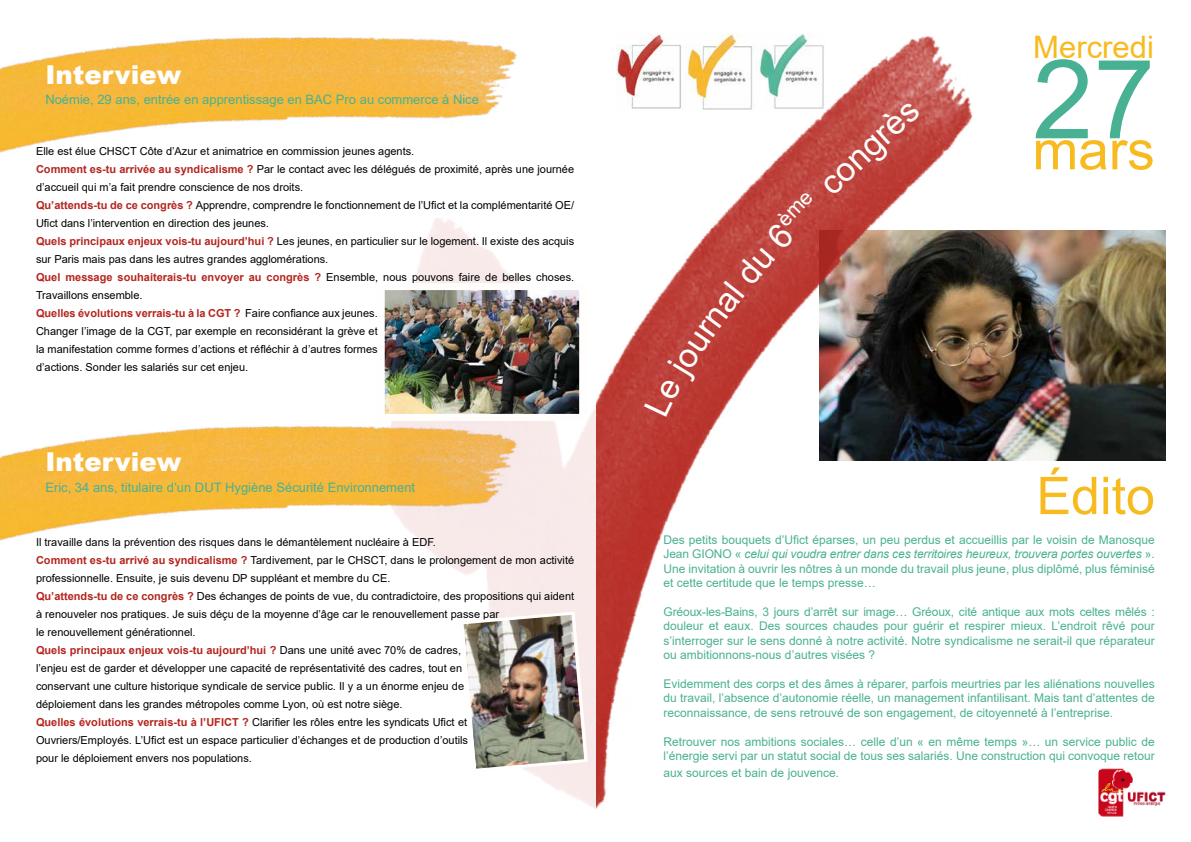
<style>
.page{position:relative;width:1191px;height:842px;background:#fff}
.page>*{position:absolute;margin:0;border:0;box-sizing:border-box;transform-origin:0 0}
.t1{font:55px "Arial";color:#f7ba1f}
.t2{font:52px "Arial";color:#f7ba1f}
.t3{font:31px "Arial";color:#f7ba1f}
.t4{font:900 26px "Arial";color:#fffefd}
.t5{font:13px "Arial";color:#49b193}
.t6{font:12px/14.4px "Arial";color:#49b193;text-align:justify}
.t7{font:11px/18px "Arial";color:#000}
.s1{font-weight:700;color:#b4261f}
.s2{font-style:italic}
</style>
<div class="page">
<img style="left:1008px;top:230px;width:157px;height:231px">
<img style="left:595px;top:35px;width:413px;height:774px">
<img style="left:617px;top:33px;width:208px;height:77px">
<img style="left:1098px;top:768px;width:68px;height:49px">
<img style="left:0;top:36px;width:519px;height:117px">
<div style="left:621px;top:692px;width:8px;height:21px;background:#fffefd"></div>
<img style="left:0;top:421px;width:527px;height:124px">
<img style="left:463px;top:610px;width:126px;height:163px">
<img style="left:386px;top:291px;width:192px;height:122px">
<div style="left:378px;top:283px;width:208px;height:138px;border:7px solid #fffefd"></div>
<svg style="left:644px;top:191px;width:170px;height:226px"></svg>
<svg style="left:821px;top:102px;width:100px;height:94px;background:#c14e48"></svg>
<h3 class="t4" style="left:45px;top:55px;width:137px">Interview</h3>
<p class="t5" style="left:45px;top:91px;width:435px">Noémie, 29 ans, entrée en apprentissage en BAC Pro au commerce à Nice</p>
<p class="t7" style="left:36px;top:142px;width:540px">Elle est élue CHSCT Côte d’Azur et animatrice en commission jeunes agents.<br><span class="s1">Comment es-tu arrivée au syndicalisme ?</span> Par le contact avec les délégués de proximité, après une journée d’accueil qui m’a fait prendre conscience de nos droits.<br><span class="s1">Qu’attends-tu de ce congrès ?</span> Apprendre, comprendre le fonctionnement de l’Ufict et la complémentarité OE/ Ufict dans l’intervention en direction des jeunes.<br><span class="s1">Quels principaux enjeux vois-tu aujourd’hui ?</span> Les jeunes, en particulier sur le logement. Il existe des acquis sur Paris mais pas dans les autres grandes agglomérations.<br><span class="s1">Quel message souhaiterais-tu envoyer au congrès ?</span> Ensemble, nous pouvons faire de belles choses.<br>Travaillons ensemble.<br><span class="s1">Quelles évolutions verrais-tu à la CGT ?</span> Faire confiance aux jeunes.<br>Changer l’image de la CGT, par exemple en reconsidérant la grève et<br>la manifestation comme formes d’actions et réfléchir à d’autres formes<br>d’actions. Sonder les salariés sur cet enjeu.</p>
<h3 class="t4" style="left:45px;top:443px;width:137px">Interview</h3>
<p class="t5" style="left:45px;top:478px;width:371px">Eric, 34 ans, titulaire d’un DUT Hygiène Sécurité Environnement</p>
<p class="t7" style="left:36px;top:533px;width:539px">Il travaille dans la prévention des risques dans le démantèlement nucléaire à EDF.<br><span class="s1">Comment es-tu arrivé au syndicalisme ?</span> Tardivement, par le CHSCT, dans le prolongement de mon activité professionnelle. Ensuite, je suis devenu DP suppléant et membre du CE.<br><span class="s1">Qu’attends-tu de ce congrès ?</span> Des échanges de points de vue, du contradictoire, des propositions qui aident à renouveler nos pratiques. Je suis déçu de la moyenne d’âge car le renouvellement passe par<br>le renouvellement générationnel.<br><span class="s1">Quels principaux enjeux vois-tu aujourd’hui ?</span> Dans une unité avec 70% de cadres,<br>l’enjeu est de garder et développer une capacité de représentativité des cadres, tout en<br>conservant une culture historique syndicale de service public. Il y a un énorme enjeu de<br>déploiement dans les grandes métropoles comme Lyon, où est notre siège.<br><span class="s1">Quelles évolutions verrais-tu à l’UFICT ?</span> Clarifier les rôles entre les syndicats Ufict et<br>Ouvriers/Employés. L’Ufict est un espace particulier d’échanges et de production d’outils<br>pour le déploiement envers nos populations.</p>
<h3 class="t3" style="left:1033px;top:26px;width:122px">Mercredi</h3>
<h1 class="t1" style="left:1032px;top:112px;width:124px"><sup>27</sup>mars</h1>
<h2 class="t2" style="left:1036px;top:460px;width:120px">Édito</h2>
<p class="t6" style="left:663px;top:532px;width:493px">Des petits bouquets d’Ufict éparses, un peu perdus et accueillis par le voisin de Manosque Jean GIONO « <span class="s2">celui qui voudra entrer dans ces territoires heureux, trouvera portes ouvertes</span> ».<br>Une invitation à ouvrir les nôtres à un monde du travail plus jeune, plus diplômé, plus féminisé et cette certitude que le temps presse…</p>
<p class="t6" style="left:663px;top:604px;width:493px">Gréoux-les-Bains, 3 jours d’arrêt sur image… Gréoux, cité antique aux mots celtes mêlés : douleur et eaux. Des sources chaudes pour guérir et respirer mieux. L’endroit rêvé pour s’interroger sur le sens donné à notre activité. Notre syndicalisme ne serait-il que réparateur ou ambitionnons-nous d’autres visées ?</p>
<p class="t6" style="left:663px;top:676px;width:493px">Evidemment des corps et des âmes à réparer, parfois meurtries par les aliénations nouvelles du travail, l’absence d’autonomie réelle, un management infantilisant. Mais tant d’attentes de reconnaissance, de sens retrouvé de son engagement, de citoyenneté à l’entreprise.</p>
<p class="t6" style="left:663px;top:734px;width:493px">Retrouver nos ambitions sociales… celle d’un « en même temps »… un service public de l’énergie servi par un statut social de tous ses salariés. Une construction qui convoque retour</p>
<p class="t6" style="left:663px;top:765px;width:177px">aux sources et bain de jouvence.</p>
</div>
